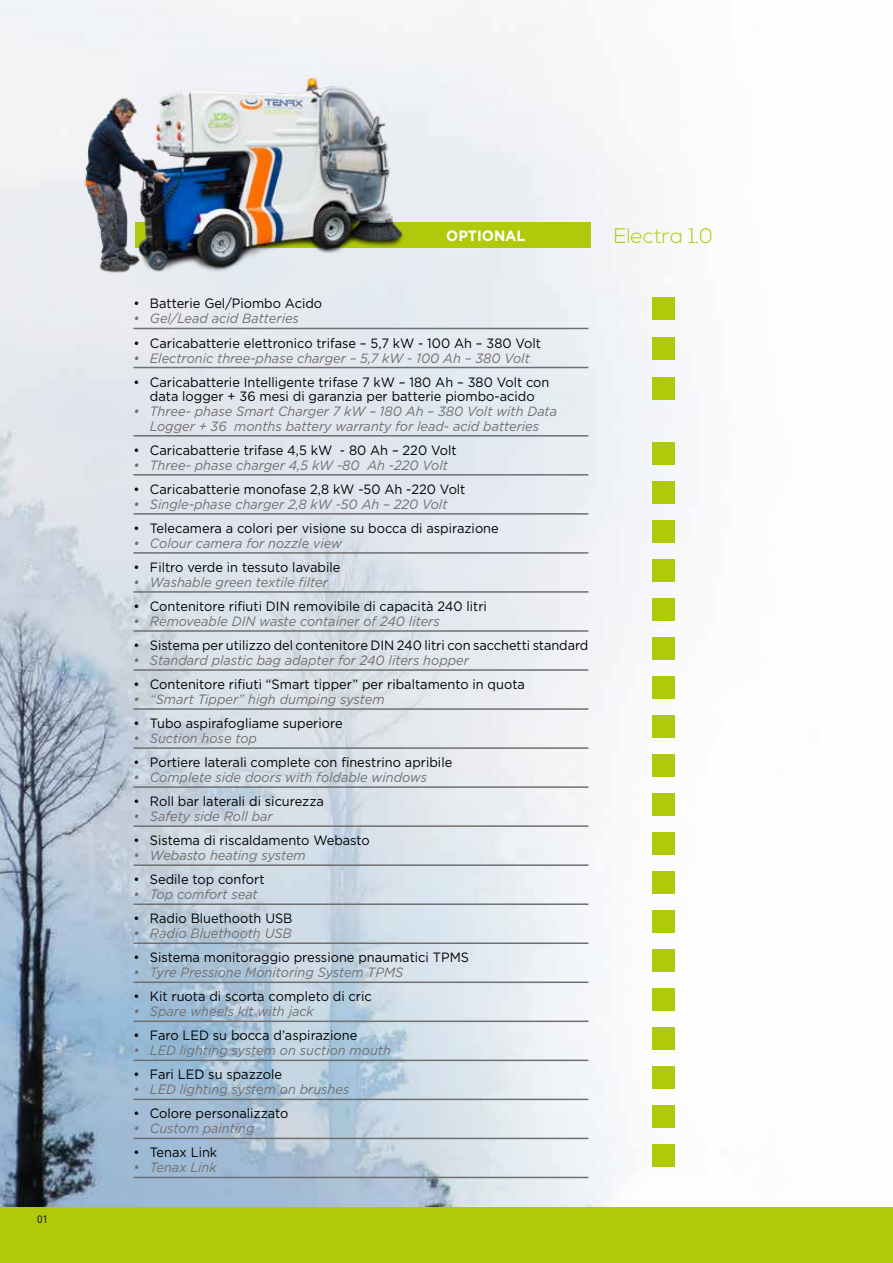
<style>
.page{position:relative;width:893px;height:1263px;background:#fff}
.page>*{position:absolute;margin:0;border:0;box-sizing:border-box;transform-origin:0 0}
.t1{font:300 21px "Nexa";color:#afca0b}
.t2{font:700 15px "Gotham";color:#fff;scale:.95 1}
.t3{font:13.5px/14.2px "Gotham";color:#000;text-align:center;scale:.95 1}
.t4{font:italic 13.5px/15px "Gotham";color:#706f6f;text-align:center;scale:.95 1}
.t5{font:10.5px "DIN Pro";color:#000}
</style>
<div class="page">
<img style="left:0;top:0;width:893px;height:1208px">
<div style="left:0;top:1208px;width:893px;height:55px;background:#afca0b"></div>
<hr style="left:133px;top:328px;width:455px;height:1px;background:#706f6f">
<hr style="left:133px;top:367px;width:455px;height:1px;background:#706f6f">
<hr style="left:133px;top:435px;width:455px;height:1px;background:#706f6f">
<hr style="left:133px;top:474px;width:455px;height:2px;background:#706f6f">
<hr style="left:133px;top:513px;width:455px;height:2px;background:#706f6f">
<hr style="left:133px;top:552px;width:455px;height:2px;background:#706f6f">
<hr style="left:133px;top:591px;width:455px;height:2px;background:#706f6f">
<hr style="left:133px;top:630px;width:455px;height:2px;background:#706f6f">
<hr style="left:133px;top:669px;width:455px;height:2px;background:#706f6f">
<hr style="left:133px;top:708px;width:455px;height:2px;background:#706f6f">
<hr style="left:133px;top:747px;width:455px;height:2px;background:#706f6f">
<hr style="left:133px;top:786px;width:455px;height:2px;background:#706f6f">
<hr style="left:133px;top:825px;width:455px;height:2px;background:#706f6f">
<hr style="left:133px;top:864px;width:455px;height:2px;background:#706f6f">
<hr style="left:133px;top:903px;width:455px;height:2px;background:#706f6f">
<hr style="left:133px;top:942px;width:455px;height:2px;background:#706f6f">
<hr style="left:133px;top:981px;width:455px;height:2px;background:#706f6f">
<hr style="left:133px;top:1020px;width:455px;height:2px;background:#706f6f">
<hr style="left:133px;top:1059px;width:455px;height:2px;background:#706f6f">
<hr style="left:133px;top:1099px;width:455px;height:1px;background:#706f6f">
<hr style="left:133px;top:1138px;width:455px;height:1px;background:#706f6f">
<hr style="left:133px;top:1177px;width:455px;height:1px;background:#706f6f">
<div style="left:135px;top:222px;width:455px;height:26px;background:#afca0b"></div>
<img style="left:77px;top:53px;width:332px;height:221px">
<div style="left:652px;top:298px;width:22px;height:22px;background:#afca0b"></div>
<div style="left:652px;top:337px;width:22px;height:23px;background:#afca0b"></div>
<div style="left:652px;top:377px;width:22px;height:22px;background:#afca0b"></div>
<div style="left:652px;top:442px;width:22px;height:23px;background:#afca0b"></div>
<div style="left:652px;top:481px;width:22px;height:23px;background:#afca0b"></div>
<div style="left:652px;top:520px;width:22px;height:23px;background:#afca0b"></div>
<div style="left:652px;top:559px;width:22px;height:23px;background:#afca0b"></div>
<div style="left:652px;top:598px;width:22px;height:23px;background:#afca0b"></div>
<div style="left:652px;top:637px;width:22px;height:23px;background:#afca0b"></div>
<div style="left:652px;top:676px;width:22px;height:23px;background:#afca0b"></div>
<div style="left:652px;top:715px;width:22px;height:23px;background:#afca0b"></div>
<div style="left:652px;top:754px;width:22px;height:23px;background:#afca0b"></div>
<div style="left:652px;top:793px;width:22px;height:23px;background:#afca0b"></div>
<div style="left:652px;top:832px;width:22px;height:23px;background:#afca0b"></div>
<div style="left:652px;top:871px;width:22px;height:23px;background:#afca0b"></div>
<div style="left:652px;top:910px;width:22px;height:23px;background:#afca0b"></div>
<div style="left:652px;top:949px;width:22px;height:23px;background:#afca0b"></div>
<div style="left:652px;top:988px;width:22px;height:23px;background:#afca0b"></div>
<div style="left:652px;top:1027px;width:22px;height:23px;background:#afca0b"></div>
<div style="left:652px;top:1066px;width:22px;height:23px;background:#afca0b"></div>
<div style="left:652px;top:1105px;width:22px;height:23px;background:#afca0b"></div>
<div style="left:652px;top:1144px;width:22px;height:23px;background:#afca0b"></div>
<p class="t5" style="left:37px;top:1212px;width:12px">01</p>
<p class="t2" style="left:446px;top:226px;width:85px">OPTIONAL</p>
<h1 class="t1" style="left:614px;top:224px;width:101px">Electra 1.0</h1>
<p class="t3" style="left:133px;top:296px;width:200px">• Batterie Gel/Piombo Acido</p>
<p class="t4" style="left:133px;top:311px;width:176px">• Gel/Lead acid Batteries</p>
<p class="t3" style="left:133px;top:335px;width:431px">• Caricabatterie elettronico trifase – 5,7 kW - 100 Ah – 380 Volt</p>
<p class="t4" style="left:133px;top:350px;width:419px">• Electronic three-phase charger – 5,7 kW - 100 Ah – 380 Volt</p>
<p class="t3" style="left:133px;top:374px;width:439px">• Caricabatterie Intelligente trifase 7 kW – 180 Ah – 380 Volt con data logger + 36 mesi di garanzia per batterie piombo-acido</p>
<p class="t4" style="left:133px;top:403px;width:448px">• Three- phase Smart Charger 7 kW – 180 Ah – 380 Volt with Data<br>Logger + 36 months battery warranty for lead- acid batteries</p>
<p class="t3" style="left:133px;top:443px;width:342px">• Caricabatterie trifase 4,5 kW - 80 Ah – 220 Volt</p>
<p class="t4" style="left:133px;top:457px;width:332px">• Three- phase charger 4,5 kW -80 Ah -220 Volt</p>
<p class="t3" style="left:133px;top:482px;width:351px">• Caricabatterie monofase 2,8 kW -50 Ah -220 Volt</p>
<p class="t4" style="left:133px;top:496px;width:332px">• Single-phase charger 2,8 kW -50 Ah – 220 Volt</p>
<p class="t3" style="left:133px;top:521px;width:386px">• Telecamera a colori per visione su bocca di aspirazione</p>
<p class="t4" style="left:133px;top:535px;width:221px">• Colour camera for nozzle view</p>
<p class="t3" style="left:133px;top:560px;width:219px">• Filtro verde in tessuto lavabile</p>
<p class="t4" style="left:133px;top:574px;width:206px">• Washable green textile filter</p>
<p class="t3" style="left:133px;top:599px;width:374px">• Contenitore rifiuti DIN removibile di capacità 240 litri</p>
<p class="t4" style="left:133px;top:613px;width:324px">• Removeable DIN waste container of 240 liters</p>
<p class="t3" style="left:133px;top:638px;width:480px">• Sistema per utilizzo del contenitore DIN 240 litri con sacchetti standard</p>
<p class="t4" style="left:133px;top:652px;width:355px">• Standard plastic bag adapter for 240 liters hopper</p>
<p class="t3" style="left:133px;top:677px;width:414px">• Contenitore rifiuti “Smart tipper” per ribaltamento in quota</p>
<p class="t4" style="left:133px;top:691px;width:266px">• “Smart Tipper” high dumping system</p>
<p class="t3" style="left:133px;top:716px;width:222px">• Tubo aspirafogliame superiore</p>
<p class="t4" style="left:133px;top:730px;width:132px">• Suction hose top</p>
<p class="t3" style="left:133px;top:755px;width:337px">• Portiere laterali complete con finestrino apribile</p>
<p class="t4" style="left:133px;top:769px;width:311px">• Complete side doors with foldable windows</p>
<p class="t3" style="left:133px;top:794px;width:202px">• Roll bar laterali di sicurezza</p>
<p class="t4" style="left:133px;top:808px;width:148px">• Safety side Roll bar</p>
<p class="t3" style="left:133px;top:833px;width:250px">• Sistema di riscaldamento Webasto</p>
<p class="t4" style="left:133px;top:847px;width:183px">• Webasto heating system</p>
<p class="t3" style="left:133px;top:872px;width:140px">• Sedile top confort</p>
<p class="t4" style="left:133px;top:887px;width:132px">• Top comfort seat</p>
<p class="t3" style="left:133px;top:911px;width:169px">• Radio Bluethooth USB</p>
<p class="t4" style="left:133px;top:926px;width:168px">• Radio Bluethooth USB</p>
<p class="t3" style="left:133px;top:950px;width:355px">• Sistema monitoraggio pressione pnaumatici TPMS</p>
<p class="t4" style="left:133px;top:965px;width:286px">• Tyre Pressione Monitoring System TPMS</p>
<p class="t3" style="left:133px;top:989px;width:252px">• Kit ruota di scorta completo di cric</p>
<p class="t4" style="left:133px;top:1004px;width:191px">• Spare wheels kit with jack</p>
<p class="t3" style="left:133px;top:1028px;width:237px">• Faro LED su bocca d’aspirazione</p>
<p class="t4" style="left:133px;top:1043px;width:272px">• LED lighting system on suction mouth</p>
<p class="t3" style="left:133px;top:1067px;width:158px">• Fari LED su spazzole</p>
<p class="t4" style="left:133px;top:1082px;width:229px">• LED lighting system on brushes</p>
<p class="t3" style="left:133px;top:1106px;width:165px">• Colore personalizzato</p>
<p class="t4" style="left:133px;top:1121px;width:129px">• Custom painting</p>
<p class="t3" style="left:133px;top:1145px;width:90px">• Tenax Link</p>
<p class="t4" style="left:133px;top:1160px;width:89px">• Tenax Link</p>
</div>
